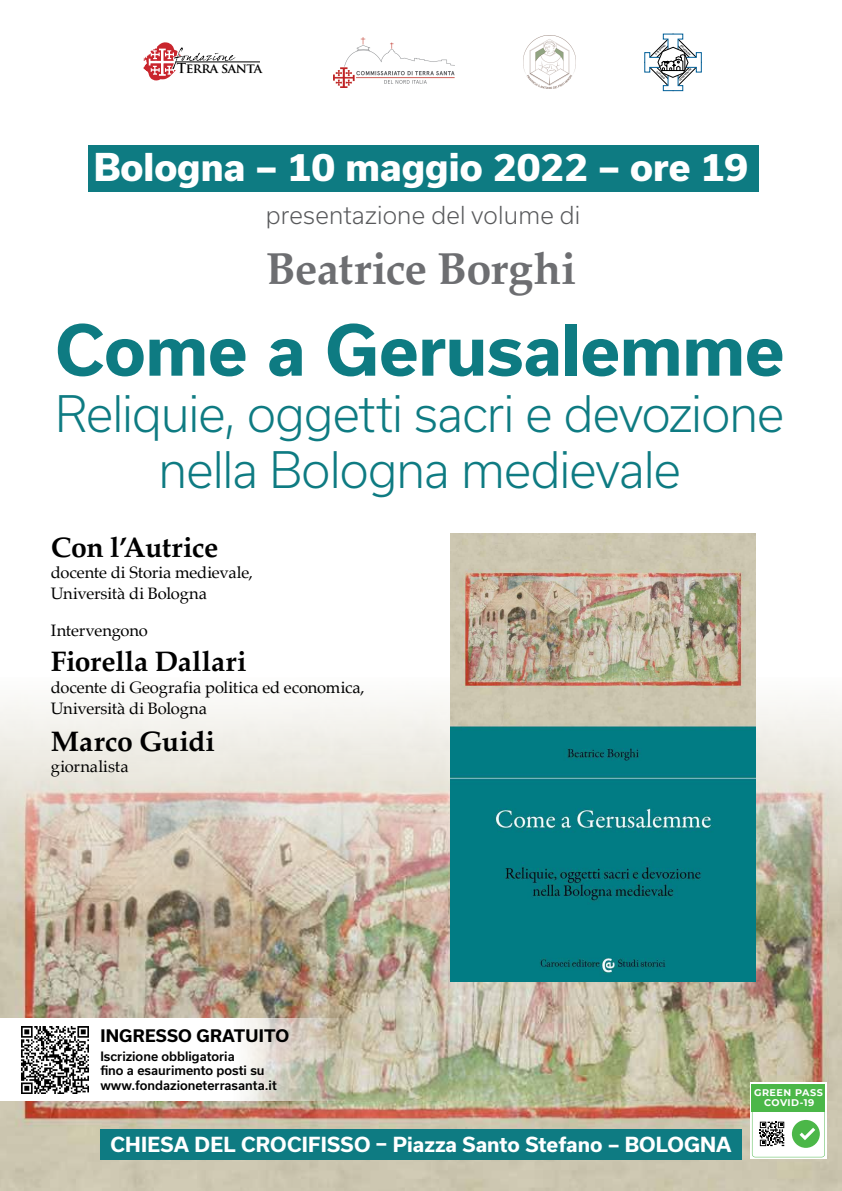
<style>
.page{position:relative;width:842px;height:1191px;background:#fff}
.page>*{position:absolute;margin:0;border:0;box-sizing:border-box;transform-origin:0 0}
.t1{font:700 67px "Usual";letter-spacing:-.005em;color:#0e7b82}
.t2{font:300 48px/56px "Usual";letter-spacing:-.02em;color:#0e7b82;text-align:center}
.t3{font:700 45px "Palatino";letter-spacing:-.015em;color:#6d6e71}
.t4{font:800 36.6px "Usual";color:#fff}
.t5{font:700 28.3px "Palatino";letter-spacing:-.005em;color:#000}
.t6{font:300 23.6px "Usual";letter-spacing:.01em;color:#58595b}
.t7{font:700 19.8px "Usual";color:#fff}
.t8{font:16.5px/21.2px "Palatino";letter-spacing:-.01em;color:#000}
.t9{font:700 16.5px "Usual";letter-spacing:.015em;color:#000}
.t10{font:700 13.3px "Trajan Pro";letter-spacing:-.04em;color:#000}
.t11{font:500 12.4px/14.9px "Usual";color:#000}
.t12{font:700 9.7px "Montserrat";letter-spacing:.05em;color:#fff}
.t13{font:600 2.4px "Gill Sans";color:#000}
</style>
<div class="page">
<img style="left:0;top:677px;width:842px;height:514px">
<div style="left:88px;top:145px;width:670px;height:47px;background:#0e7b82"></div>
<div style="left:100px;top:1129px;width:642px;height:30px;background:#0e7b82"></div>
<svg style="left:750px;top:1082px;width:77px;height:77px"></svg>
<div style="left:752px;top:1084px;width:73px;height:27px;background:#4bb748"></div>
<svg style="left:752px;top:1111px;width:73px;height:46px"></svg>
<svg style="left:0;top:1018px;width:353px;height:83px"></svg>
<img style="left:22px;top:1026px;width:67px;height:67px">
<svg style="left:143px;top:42px;width:92px;height:39px"></svg>
<div style="left:176px;top:63px;width:88px;height:11px;background:#fff"></div>
<hr style="left:176px;top:62px;width:84px;height:1px;background:#000">
<img style="left:523px;top:36px;width:53px;height:53px">
<img style="left:333px;top:37px;width:122px;height:50px">
<svg style="left:644px;top:34px;width:58px;height:57px"></svg>
<img style="left:451px;top:533px;width:305px;height:448px">
<p class="t10" style="left:177px;top:60px;width:87px">Terra santa</p>
<p class="t13" style="left:654px;top:54px;width:15px;rotate:-45deg">S. STEFANO</p>
<p class="t13" style="left:663px;top:80px;width:12px;rotate:-135deg">BASILICA</p>
<p class="t13" style="left:682px;top:44px;width:15px;rotate:45deg">JERUSALEM</p>
<p class="t13" style="left:692px;top:70px;width:18px;rotate:135deg">BONONE NI S SI</p>
<h3 class="t4" style="left:94px;top:146px;width:656px">Bologna – 10 maggio 2022 – ore 19</h3>
<h3 class="t6" style="left:266px;top:202px;width:316px">presentazione del volume di</h3>
<h3 class="t3" style="left:266px;top:230px;width:312px">Beatrice Borghi</h3>
<h1 class="t1" style="left:55px;top:312px;width:730px">Come a Gerusalemme</h1>
<h2 class="t2" style="left:55px;top:386px;width:731px">Reliquie, oggetti sacri e devozione nella Bologna medievale</h2>
<h3 class="t5" style="left:51px;top:523px;width:169px">Con l’Autrice</h3>
<p class="t8" style="left:51px;top:562px;width:204px">docente di Storia medievale,<br>Università di Bologna</p>
<p class="t8" style="left:51px;top:620px;width:98px">Intervengono</p>
<h3 class="t5" style="left:51px;top:637px;width:197px">Fiorella Dallari</h3>
<p class="t8" style="left:51px;top:676px;width:315px">docente di Geografia politica ed economica,<br>Università di Bologna</p>
<h3 class="t5" style="left:51px;top:716px;width:165px">Marco Guidi</h3>
<p class="t8" style="left:51px;top:755px;width:79px">giornalista</p>
<p class="t9" style="left:100px;top:1026px;width:190px">INGRESSO GRATUITO</p>
<p class="t11" style="left:100px;top:1048px;width:178px">Iscrizione obbligatoria<br>fino a esaurimento posti su www.fondazioneterrasanta.it</p>
<p class="t7" style="left:110px;top:1133px;width:623px">CHIESA DEL CROCIFISSO – Piazza Santo Stefano – BOLOGNA</p>
<p class="t12" style="left:754px;top:1085px;width:70px">GREEN PASS</p>
<p class="t12" style="left:764px;top:1095px;width:51px">COVID-19</p>
</div>
